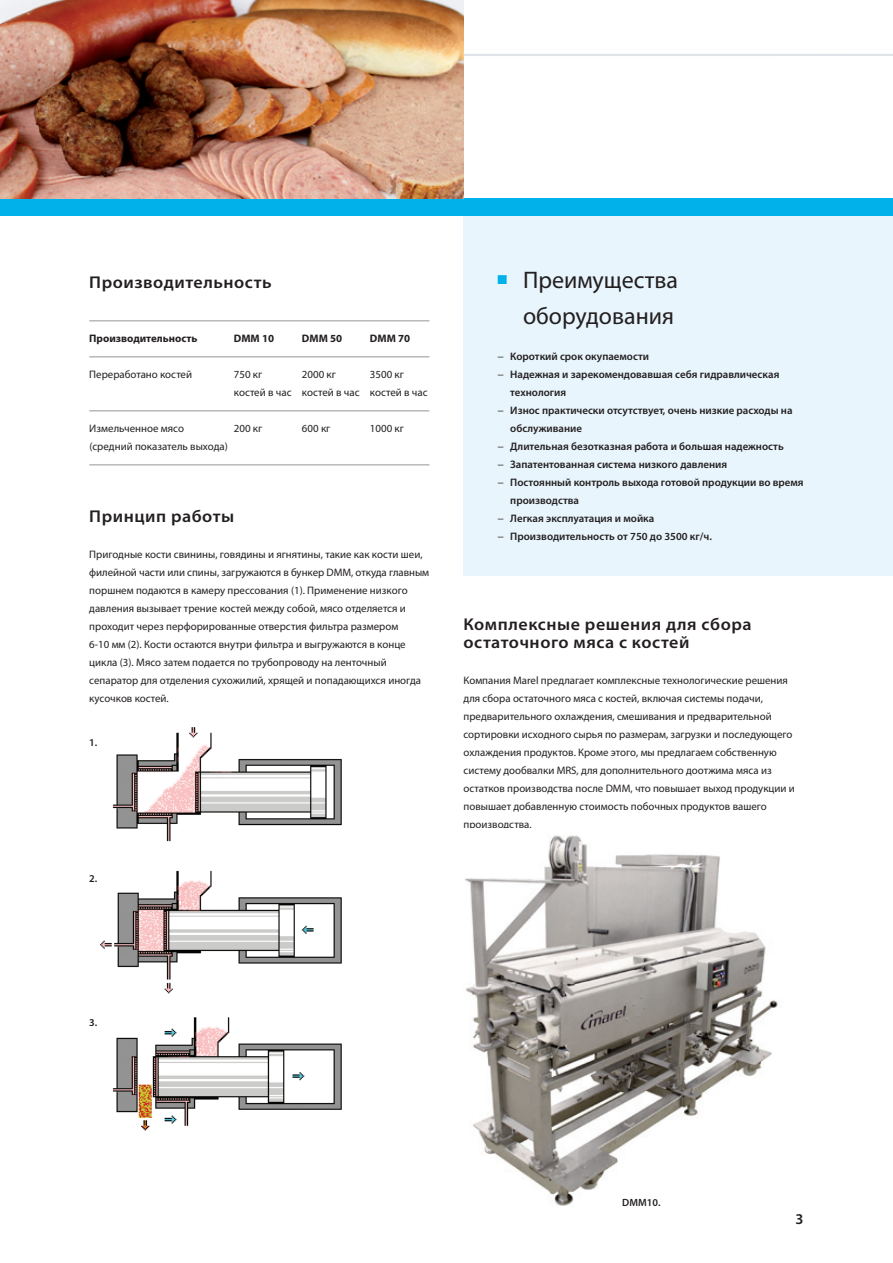
<style>
.page{position:relative;width:893px;height:1263px;background:#fff}
.page>*{position:absolute;margin:0;border:0;box-sizing:border-box;transform-origin:0 0}
.t1{font:24px/36px "Myriad Pro";color:#231f20;text-align:right}
.t2{font:600 17.1px/18px "Myriad Pro";letter-spacing:.03em;color:#231f20;scale:1.05 1}
.t3{font:600 15px "Myriad Pro";color:#231f20}
.t4{font:10.8px/18px "Myriad Pro";color:#231f20}
.t5{font:600 10.8px "Myriad Pro";color:#231f20}
.t6{font:700 10.8px "Myriad Pro";color:#231f20}
.t7{font:600 10.5px "Myriad Pro";letter-spacing:.005em;color:#231f20}
.s1{font-weight:400}
</style>
<div class="page">
<hr style="left:89px;top:321px;width:340px;height:1px;background:#939598">
<hr style="left:89px;top:357px;width:340px;height:1px;background:#939598">
<hr style="left:89px;top:411px;width:340px;height:1px;background:#939598">
<hr style="left:89px;top:465px;width:340px;height:1px;background:#939598">
<div style="left:463px;top:208px;width:430px;height:368px;background:#e8f5fc"></div>
<img style="left:112px;top:727px;width:230px;height:115px">
<img style="left:100px;top:870px;width:242px;height:261px">
<div style="left:0;top:199px;width:893px;height:17px;background:#00b1ea"></div>
<hr style="left:0;top:54px;width:893px;height:2px;background:#dfe4e8">
<img style="left:0;top:0;width:463px;height:199px">
<img style="left:465px;top:835px;width:313px;height:371px">
<h2 class="t2" style="left:89px;top:273px;width:175px">Производительность</h2>
<p class="t6" style="left:89px;top:331px;width:110px">Производительность</p>
<p class="t6" style="left:234px;top:331px;width:42px">DMM 10</p>
<p class="t6" style="left:302px;top:331px;width:42px">DMM 50</p>
<p class="t6" style="left:370px;top:331px;width:42px">DMM 70</p>
<p class="t4" style="left:89px;top:365px;width:104px">Переработано костей</p>
<p class="t4" style="left:234px;top:365px;width:30px">750 кг</p>
<p class="t4" style="left:302px;top:365px;width:36px">2000 кг</p>
<p class="t4" style="left:234px;top:365px;width:195px;text-indent:136px">3500 кг костей в час костей в час костей в час</p>
<p class="t4" style="left:89px;top:419px;width:96px">Измельченное мясо</p>
<p class="t4" style="left:234px;top:419px;width:30px">200 кг</p>
<p class="t4" style="left:302px;top:419px;width:30px">600 кг</p>
<p class="t4" style="left:370px;top:419px;width:36px">1000 кг</p>
<p class="t4" style="left:89px;top:437px;width:140px">(средний показатель выхода)</p>
<h2 class="t2" style="left:89px;top:507px;width:139px">Принцип работы</h2>
<p class="t4" style="left:89px;top:545px;width:341px">Пригодные кости свинины, говядины и ягнятины, такие как кости шеи, филейной части или спины, загружаются в бункер DMM, откуда главным поршнем подаются в камеру прессования (1). Применение низкого давления вызывает трение костей между собой, мясо отделяется и проходит через перфорированные отверстия фильтра размером<br>6-10 мм (2). Кости остаются внутри фильтра и выгружаются в конце цикла (3). Мясо затем подается по трубопроводу на ленточный сепаратор для отделения сухожилий, хрящей и попадающихся иногда кусочков костей.</p>
<p class="t7" style="left:89px;top:735px;width:10px">1.</p>
<p class="t7" style="left:89px;top:872px;width:10px">2.</p>
<h1 class="t1" style="left:497px;top:262px;width:182px"><sup>■</sup> Преимущества оборудования</h1>
<p class="t5" style="left:497px;top:350px;width:153px"><span class="s1">−</span> Короткий срок окупаемости</p>
<p class="t5" style="left:497px;top:368px;width:283px"><span class="s1">−</span> Надежная и зарекомендовавшая себя гидравлическая</p>
<p class="t5" style="left:510px;top:385px;width:58px">технология</p>
<p class="t5" style="left:497px;top:403px;width:297px"><span class="s1">−</span> Износ практически отсутствует, очень низкие расходы на</p>
<p class="t5" style="left:510px;top:421px;width:73px">обслуживание</p>
<p class="t5" style="left:497px;top:439px;width:288px"><span class="s1">−</span> Длительная безотказная работа и большая надежность</p>
<p class="t5" style="left:497px;top:457px;width:231px"><span class="s1">−</span> Запатентованная система низкого давления</p>
<p class="t5" style="left:497px;top:475px;width:308px"><span class="s1">−</span> Постоянный контроль выхода готовой продукции во время</p>
<p class="t5" style="left:510px;top:493px;width:70px">производства</p>
<p class="t5" style="left:498px;top:511px;width:158px"><span class="s1">−</span> Легкая эксплуатация и мойка</p>
<p class="t5" style="left:498px;top:529px;width:216px"><span class="s1">−</span> Производительность от 750 до 3500 кг/ч.</p>
<h2 class="t2" style="left:463px;top:615px;width:276px">Комплексные решения для сбора остаточного мяса с костей</h2>
<p class="t4" style="left:463px;top:671px;width:333px">Компания Marel предлагает комплексные технологические решения для сбора остаточного мяса с костей, включая системы подачи, предварительного охлаждения, смешивания и предварительной сортировки исходного сырья по размерам, загрузки и последующего охлаждения продуктов. Кроме этого, мы предлагаем собственную систему дообвалки MRS, для дополнительного доотжима мяса из остатков производства после DMM, что повышает выход продукции и повышает добавленную стоимость побочных продуктов вашего производства.</p>
<p class="t7" style="left:89px;top:1016px;width:10px">3.</p>
<p class="t7" style="left:622px;top:1196px;width:40px">DMM10.</p>
<h3 class="t3" style="left:796px;top:1209px;width:10px">3</h3>
</div>
